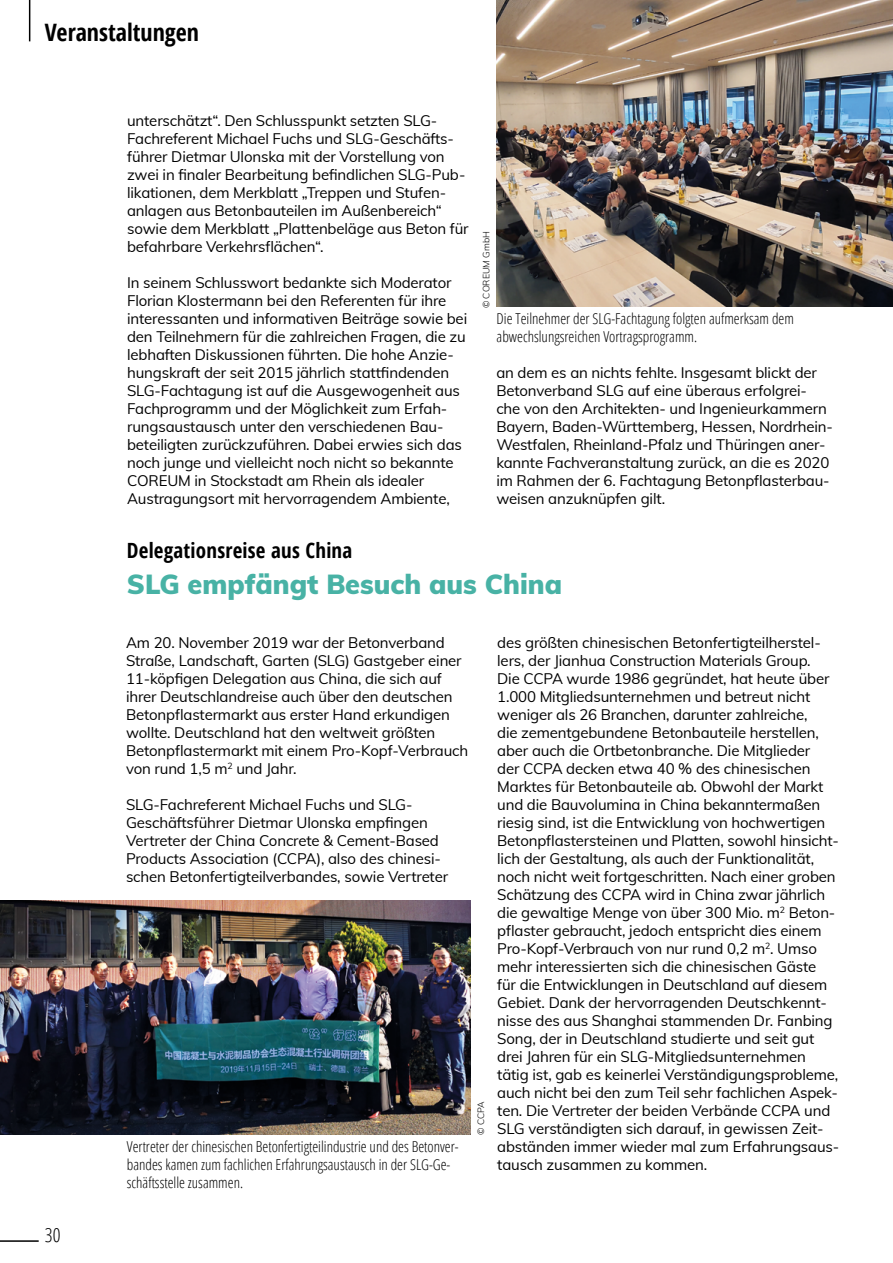
<style>
.page{position:relative;width:893px;height:1263px;background:#fff}
.page>*{position:absolute;margin:0;border:0;box-sizing:border-box;transform-origin:0 0}
.t1{font:900 27px "Muli";color:#48b2a5}
.t2{font:700 condensed 24px "Open Sans";color:#000}
.t3{font:700 condensed 21px "Open Sans";letter-spacing:.01em;color:#000}
.t4{font:300 condensed 19.5px "Open Sans";color:#000}
.t5{font:15px/18px "Muli";letter-spacing:-.01em;color:#000}
.t6{font:300 condensed 15px/18px "Open Sans";color:#000}
.t7{font:300 9px "Muli";color:#000}
</style>
<div class="page">
<img style="left:497px;top:0;width:396px;height:306px">
<img style="left:0;top:900px;width:470px;height:234px">
<hr style="left:0;top:1240px;width:39px;height:2px;background:#000">
<hr style="left:29px;top:0;width:1px;height:41px;background:#000">
<h2 class="t2" style="left:45px;top:16px;width:156px">Veranstaltungen</h2>
<p class="t5" style="left:127px;top:111px;width:343px">unterschätzt“. Den Schlusspunkt setzten SLG-Fachreferent Michael Fuchs und SLG-Geschäfts&shy;führer Dietmar Ulonska mit der Vorstellung von zwei in finaler Bearbeitung befindlichen SLG-Pub&shy;likationen, dem Merkblatt „Treppen und Stufen&shy;anlagen aus Betonbauteilen im Außenbereich“ sowie dem Merkblatt „Plattenbeläge aus Beton für befahrbare Verkehrsflächen“.</p>
<p class="t5" style="left:127px;top:273px;width:342px">In seinem Schlusswort bedankte sich Moderator Florian Klostermann bei den Referenten für ihre interessanten und informativen Beiträge sowie bei den Teilnehmern für die zahlreichen Fragen, die zu lebhaften Diskussionen führten. Die hohe Anzie&shy;hungskraft der seit 2015 jährlich stattfindenden SLG-Fachtagung ist auf die Ausgewogenheit aus Fachprogramm und der Möglichkeit zum Erfah&shy;rungsaustausch unter den verschiedenen Bau&shy;beteiligten zurückzuführen. Dabei erwies sich das noch junge und vielleicht noch nicht so bekannte COREUM in Stockstadt am Rhein als idealer Austragungsort mit hervorragendem Ambiente,</p>
<h3 class="t3" style="left:127px;top:536px;width:227px">Delegationsreise aus China</h3>
<p class="t7" style="left:480px;top:308px;width:79px;rotate:-90deg">© COREUM GmbH</p>
<p class="t6" style="left:497px;top:309px;width:299px">Die Teilnehmer der SLG-Fachtagung folgten aufmerksam dem abwechslungsreichen Vortragsprogramm.</p>
<p class="t5" style="left:496px;top:363px;width:338px">an dem es an nichts fehlte. Insgesamt blickt der Betonverband SLG auf eine überaus erfolgrei&shy;che von den Architekten- und Ingenieurkammern Bayern, Baden-Württemberg, Hessen, Nordrhein-Westfalen, Rheinland-Pfalz und Thüringen aner&shy;kannte Fachveranstaltung zurück, an die es 2020 im Rahmen der 6. Fachtagung Betonpflasterbau&shy;weisen anzuknüpfen gilt.</p>
<h3 class="t4" style="left:45px;top:1221px;width:17px">30</h3>
<h1 class="t1" style="left:127px;top:564px;width:437px">SLG empfängt Besuch aus China</h1>
<p class="t5" style="left:126px;top:633px;width:344px">Am 20. November 2019 war der Betonverband Straße, Landschaft, Garten (SLG) Gastgeber einer 11-köpfigen Delegation aus China, die sich auf ihrer Deutschlandreise auch über den deutschen Betonpflastermarkt aus erster Hand erkundigen wollte. Deutschland hat den weltweit größten Betonpflastermarkt mit einem Pro-Kopf-Verbrauch von rund 1,5 m<sup>2</sup> und Jahr.</p>
<p class="t5" style="left:126px;top:795px;width:324px">SLG-Fachreferent Michael Fuchs und SLG-Geschäftsführer Dietmar Ulonska empfingen Vertreter der China Concrete &amp; Cement-Based Products Association (CCPA), also des chinesi&shy;schen Betonfertigteilverbandes, sowie Vertreter</p>
<p class="t5" style="left:497px;top:633px;width:344px">des größten chinesischen Betonfertigteilherstel&shy;lers, der Jianhua Construction Materials Group.<br>Die CCPA wurde 1986 gegründet, hat heute über 1.000 Mitgliedsunternehmen und betreut nicht weniger als 26 Branchen, darunter zahlreiche,<br>die zementgebundene Betonbauteile herstellen, aber auch die Ortbetonbranche. Die Mitglieder<br>der CCPA decken etwa 40 % des chinesischen Marktes für Betonbauteile ab. Obwohl der Markt und die Bauvolumina in China bekanntermaßen riesig sind, ist die Entwicklung von hochwertigen Betonpflastersteinen und Platten, sowohl hinsicht&shy;lich der Gestaltung, als auch der Funktionalität, noch nicht weit fortgeschritten. Nach einer groben Schätzung des CCPA wird in China zwar jährlich die gewaltige Menge von über 300 Mio. m<sup>2</sup> Beton&shy;pflaster gebraucht, jedoch entspricht dies einem Pro-Kopf-Verbrauch von nur rund 0,2 m<sup>2</sup>. Umso mehr interessierten sich die chinesischen Gäste<br>für die Entwicklungen in Deutschland auf diesem Gebiet. Dank der hervorragenden Deutschkennt&shy;nisse des aus Shanghai stammenden Dr. Fanbing Song, der in Deutschland studierte und seit gut drei Jahren für ein SLG-Mitgliedsunternehmen tätig ist, gab es keinerlei Verständigungsprobleme, auch nicht bei den zum Teil sehr fachlichen Aspek&shy;ten. Die Vertreter der beiden Verbände CCPA und SLG verständigten sich darauf, in gewissen Zeit&shy;abständen immer wieder mal zum Erfahrungsaus&shy;tausch zusammen zu kommen.</p>
<p class="t7" style="left:475px;top:1135px;width:35px;rotate:-90deg">© CCPA</p>
<p class="t6" style="left:127px;top:1137px;width:333px">Vertreter der chinesischen Betonfertigteilindustrie und des Betonver&shy;bandes kamen zum fachlichen Erfahrungsaustausch in der SLG-Ge&shy;schäftsstelle zusammen.</p>
</div>
